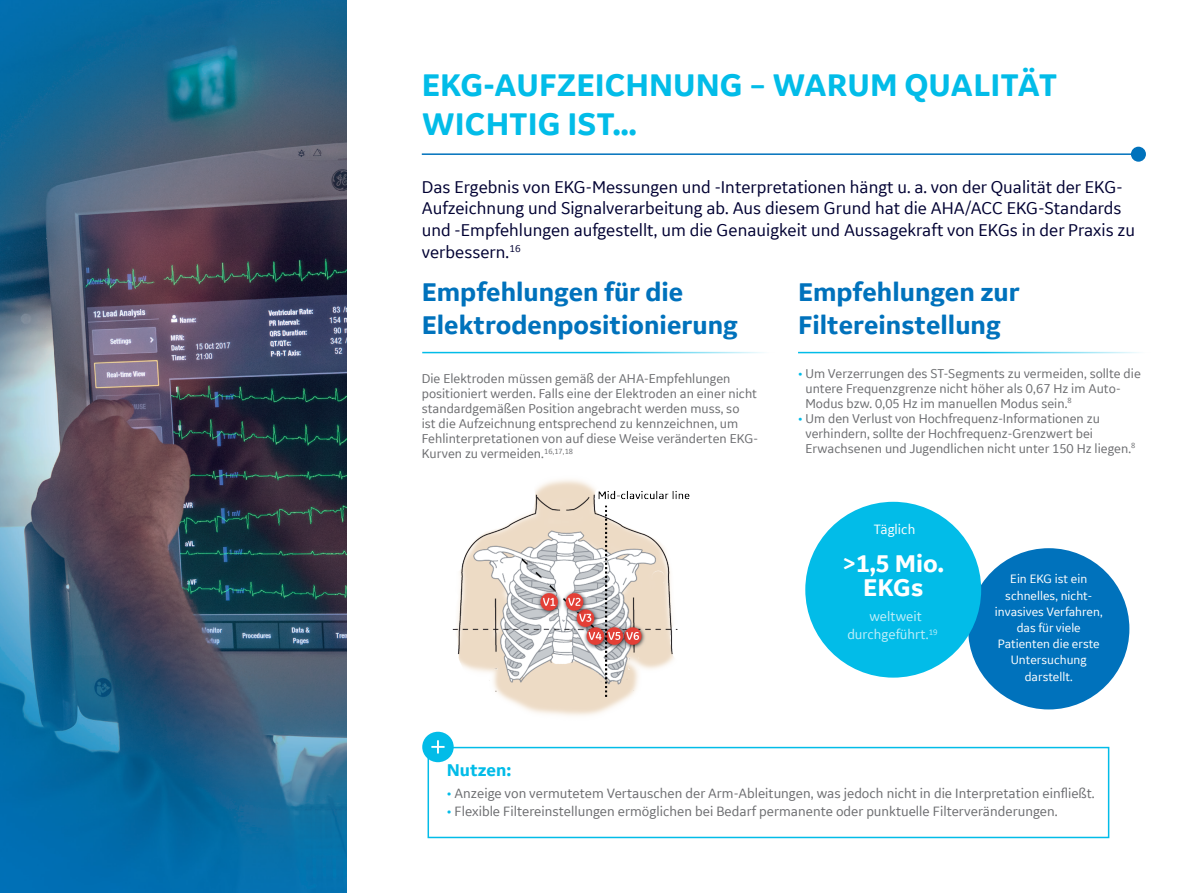
<style>
.page{position:relative;width:1191px;height:893px;background:#fff}
.page>*{position:absolute;margin:0;border:0;box-sizing:border-box;transform-origin:0 0}
._45pt_45-headline{font:700 33px/39.6px "GE Inspira Sans";color:#02bce8}
.t1{font:700 27px/32.4px "GE Inspira Sans";color:#0072bc}
.t2{font:700 25.5px/24px "GE Inspira Sans";color:#fff;text-align:center}
._10_5pt_13-callout_t{font:18px/21.6px "GE Inspira Sans";color:#000032}
.t3{font:700 18px "GE Inspira Sans";color:#02bce8}
.t4{font:14.25px "GE Inspira Sans";color:#6c6d70}
.t5{font:14.25px/18px "GE Inspira Sans";color:#fff;text-align:center}
.t6{font:13.5px/15px "GE Inspira Sans";color:#6c6d70}
.t7{font:12.9px/16.2px "GE Inspira Sans";color:#fff;text-align:center}
.s1{color:#02bce8}
</style>
<div class="page">
<img style="left:452px;top:479px;width:238px;height:237px">
<hr style="left:422px;top:153px;width:716px;height:2px;background:#0072bc">
<div style="left:1131px;top:147px;width:15px;height:15px;background:#0072bc;border-radius:50%"></div>
<hr style="left:422px;top:352px;width:353px;height:1px;background:#02bce8">
<hr style="left:798px;top:352px;width:353px;height:1px;background:#02bce8">
<div style="left:427px;top:747px;width:682px;height:91px;border:2px solid #02bce8"></div>
<div style="left:422px;top:732px;width:32px;height:30px;background:#02bce8;border-radius:50%"></div>
<svg style="left:431px;top:740px;width:13px;height:13px"></svg>
<div style="left:968px;top:548px;width:161px;height:161px;background:#0072bc;border-radius:50%"></div>
<div style="left:805px;top:502px;width:176px;height:176px;background:#02bce8;border-radius:50%"></div>
<img style="left:0;top:0;width:347px;height:893px">
<p class="_45pt_45-headline" style="left:422px;top:64px;width:637px">EKG-AUFZEICHNUNG – WARUM QUALITÄT<br>WICHTIG IST...</p>
<p class="_10_5pt_13-callout_t" style="left:422px;top:176px;width:714px">Das Ergebnis von EKG-Messungen und -Interpretationen hängt u. a. von der Qualität der EKG-Aufzeichnung und Signalverarbeitung ab. Aus diesem Grund hat die AHA/ACC EKG-Standards und -Empfehlungen aufgestellt, um die Genauigkeit und Aussagekraft von EKGs in der Praxis zu verbessern.<sup>16</sup></p>
<p class="t1" style="left:422px;top:276px;width:317px">Empfehlungen für die<br>Elektrodenpositionierung</p>
<p class="t6" style="left:422px;top:371px;width:338px">Die Elektroden müssen gemäß der AHA-Empfehlungen positioniert werden. Falls eine der Elektroden an einer nicht standardgemäßen Position angebracht werden muss, so<br>ist die Aufzeichnung entsprechend zu kennzeichnen, um Fehlinterpretationen von auf diese Weise veränderten EKG-Kurven zu vermeiden.<sup>16,17,18</sup></p>
<p class="t1" style="left:798px;top:276px;width:223px">Empfehlungen zur<br>Filtereinstellung</p>
<p class="t6" style="left:805px;top:365px;width:337px;text-indent:-7px"><span class="s1">•</span> Um Verzerrungen des ST-Segments zu vermeiden, sollte die untere Frequenzgrenze nicht höher als 0,67 Hz im Auto-<br>Modus bzw. 0,05 Hz im manuellen Modus sein.<sup>8</sup></p>
<p class="t6" style="left:805px;top:410px;width:331px;text-indent:-7px"><span class="s1">•</span> Um den Verlust von Hochfrequenz-Informationen zu verhindern, sollte der Hochfrequenz-Grenzwert bei<br>Erwachsenen und Jugendlichen nicht unter 150 Hz liegen.<sup>8</sup></p>
<p class="t5" style="left:874px;top:520px;width:43px">Täglich</p>
<p class="t2" style="left:842px;top:551px;width:103px">&gt;1,5 Mio.<br>EKGs</p>
<p class="t5" style="left:847px;top:607px;width:92px">weltweit durchgeführt.<sup>19</sup></p>
<p class="t7" style="left:995px;top:571px;width:109px">Ein EKG ist ein schnelles, nicht&shy;invasives Verfahren, das für viele<br>Patienten die erste<br>Untersuchung darstellt.</p>
<p class="t3" style="left:447px;top:759px;width:66px">Nutzen:</p>
<p class="t4" style="left:447px;top:785px;width:649px"><span class="s1">•</span> Anzeige von vermutetem Vertauschen der Arm-Ableitungen, was jedoch nicht in die Interpretation einfließt.</p>
<p class="t4" style="left:447px;top:803px;width:612px"><span class="s1">•</span> Flexible Filtereinstellungen ermöglichen bei Bedarf permanente oder punktuelle Filterveränderungen.</p>
</div>
